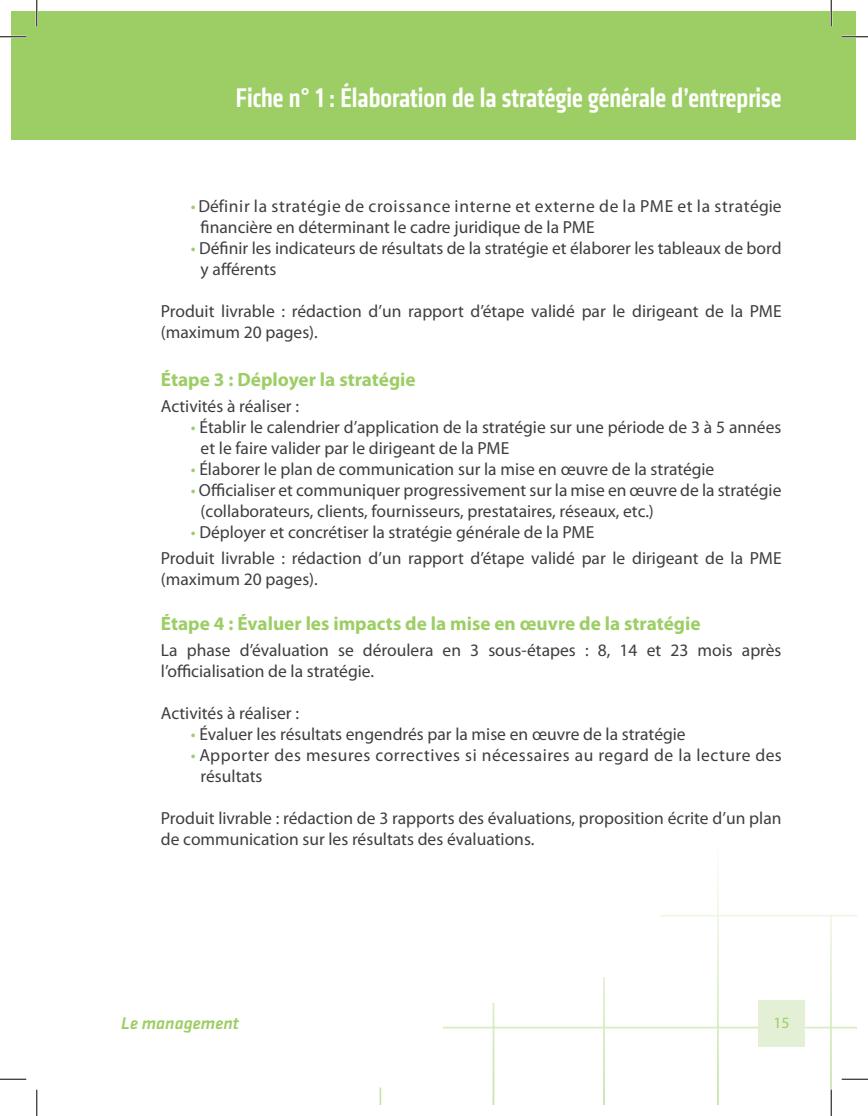
<style>
.page{position:relative;width:868px;height:1116px;background:#fff}
.page>*{position:absolute;margin:0;border:0;box-sizing:border-box;transform-origin:0 0}
.t1{font:500 condensed 28px "Klavika CH";color:#fff}
.t2{font:700 19.25px "Myriad Pro";color:#9dce65}
.t3{font:17.5px/21px "Myriad Pro";color:#3e3e3f}
.t4{font:17.5px/21px "Myriad Pro";letter-spacing:.035em;color:#3e3e3f}
.t5{font:17.5px/21px "Myriad Pro";letter-spacing:.03em;color:#3e3e3f}
.t6{font:17.5px "Klavika Medium Italic OSF";color:#9dce65}
.t7{font:15.75px "Myriad Pro";color:#9dce65}
.s1{color:#9dce65}
</style>
<div class="page">
<svg style="left:379px;top:1087px;width:2px;height:16px"></svg>
<hr style="left:492px;top:1002px;width:2px;height:101px;background:#9dce65">
<hr style="left:603px;top:976px;width:1px;height:127px;background:#9dce65">
<hr style="left:716px;top:838px;width:2px;height:265px;background:#9dce65">
<hr style="left:829px;top:915px;width:2px;height:188px;background:#9dce65">
<hr style="left:660px;top:914px;width:195px;height:2px;background:#9dce65">
<hr style="left:443px;top:1026px;width:412px;height:2px;background:#9dce65">
<hr style="left:273px;top:1115px;width:582px;height:1px;background:#9dce65">
<hr style="left:867px;top:915px;width:1px;height:188px;background:#9dce65">
<div style="left:758px;top:999px;width:46px;height:47px;background:#e3f0d5"></div>
<div style="left:12px;top:12px;width:48px;height:128px;background:#9dce65"></div>
<div style="left:37px;top:12px;width:818px;height:128px;background:#9dce65"></div>
<hr style="left:0;top:36px;width:26px;height:2px;background:#fff">
<hr style="left:841px;top:36px;width:26px;height:2px;background:#fff">
<hr style="left:36px;top:0;width:2px;height:26px;background:#fff">
<hr style="left:829px;top:0;width:3px;height:26px;background:#fff">
<hr style="left:829px;top:1089px;width:3px;height:26px;background:#fff">
<svg style="left:0;top:36px;width:26px;height:1px"></svg>
<svg style="left:841px;top:36px;width:26px;height:1px"></svg>
<svg style="left:0;top:1078px;width:26px;height:1px"></svg>
<svg style="left:841px;top:1078px;width:26px;height:1px"></svg>
<svg style="left:36px;top:0;width:1px;height:26px"></svg>
<svg style="left:36px;top:1089px;width:1px;height:26px"></svg>
<svg style="left:830px;top:0;width:1px;height:26px"></svg>
<svg style="left:830px;top:1089px;width:1px;height:26px"></svg>
<h1 class="t1" style="left:236px;top:81px;width:547px">Fiche n° 1 : Élaboration de la stratégie générale d’entreprise</h1>
<p class="t4" style="left:200px;top:196px;width:582px;text-indent:-10px"><span class="s1">•</span> Définir la stratégie de croissance interne et externe de la PME et la stratégie financière en déterminant le cadre juridique de la PME</p>
<p class="t3" style="left:200px;top:238px;width:582px;text-indent:-10px"><span class="s1">•</span> Définir les indicateurs de résultats de la stratégie et élaborer les tableaux de bord y afférents</p>
<p class="t3" style="left:161px;top:301px;width:622px">Produit livrable : rédaction d’un rapport d’étape validé par le dirigeant de la PME (maximum 20 pages).</p>
<p class="t2" style="left:161px;top:366px;width:256px">Étape 3 : Déployer la stratégie</p>
<p class="t3" style="left:161px;top:395px;width:139px">Activités à réaliser :</p>
<p class="t3" style="left:200px;top:416px;width:582px;text-indent:-10px"><span class="s1">•</span> Établir le calendrier d’application de la stratégie sur une période de 3 à 5 années et le faire valider par le dirigeant de la PME</p>
<p class="t3" style="left:191px;top:458px;width:525px"><span class="s1">•</span> Élaborer le plan de communication sur la mise en œuvre de la stratégie</p>
<p class="t3" style="left:200px;top:479px;width:582px;text-indent:-10px"><span class="s1">•</span> Officialiser et communiquer progressivement sur la mise en œuvre de la stratégie (collaborateurs, clients, fournisseurs, prestataires, réseaux, etc.)</p>
<p class="t3" style="left:161px;top:518px;width:622px;line-height:26.2px;text-indent:30px"><span class="s1">•</span> Déployer et concrétiser la stratégie générale de la PME<br>Produit livrable : rédaction d’un rapport d’étape validé par le dirigeant de la PME</p>
<p class="t3" style="left:161px;top:568px;width:158px">(maximum 20 pages).</p>
<p class="t2" style="left:161px;top:610px;width:541px">Étape 4 : Évaluer les impacts de la mise en œuvre de la stratégie</p>
<p class="t3" style="left:161px;top:639px;width:622px">La phase d’évaluation se déroulera en 3 sous-étapes : 8, 14 et 23 mois après l’officialisation de la stratégie.</p>
<p class="t3" style="left:161px;top:702px;width:139px">Activités à réaliser :</p>
<p class="t3" style="left:191px;top:723px;width:496px"><span class="s1">•</span> Évaluer les résultats engendrés par la mise en œuvre de la stratégie</p>
<p class="t5" style="left:200px;top:744px;width:582px;text-indent:-10px"><span class="s1">•</span> Apporter des mesures correctives si nécessaires au regard de la lecture des résultats</p>
<p class="t3" style="left:161px;top:807px;width:622px">Produit livrable : rédaction de 3 rapports des évaluations, proposition écrite d’un plan de communication sur les résultats des évaluations.</p>
<p class="t6" style="left:121px;top:1013px;width:119px">Le management</p>
<p class="t7" style="left:773px;top:1013px;width:18px">15</p>
</div>
